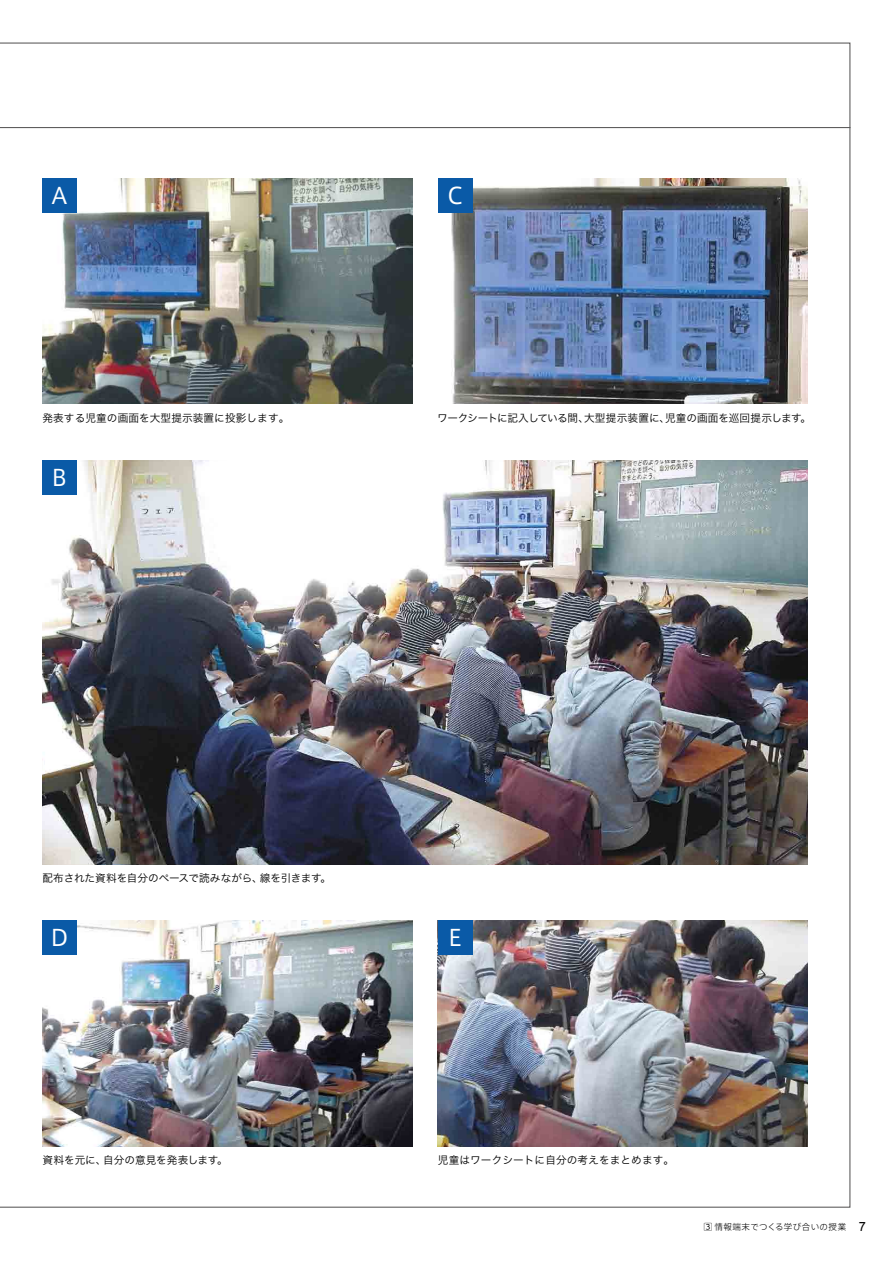
<style>
.page{position:relative;width:893px;height:1263px;background:#fff}
.page>*{position:absolute;margin:0;border:0;box-sizing:border-box;transform-origin:0 0}
.t1{font:22.35px "Axis Std";color:#fff}
.t2{font:10.65px "Hira Kaku Std N W3";letter-spacing:.01em;color:#000}
.t3{font:10.65px "Hira Kaku Std N W3";letter-spacing:-.02em;color:#000}
.t4{font:10.65px "Hira Kaku Std N W3";letter-spacing:-.015em;color:#000}
.t5{font:300 8.55px "Axis Std";letter-spacing:.05em;color:#000}
.s1{font-family:"UD Shin Go Pro";font-weight:400}
.s2{font-family:"Arial";font-weight:400;font-size:12.75px}
</style>
<div class="page">
<img style="left:0;top:43px;width:850px;height:1165px">
<hr style="left:0;top:127px;width:850px;height:1px;background:#595858">
<h1 class="t1" style="left:52px;top:179px;width:17px">A</h1>
<h1 class="t1" style="left:447px;top:179px;width:17px">C</h1>
<p class="t2" style="left:43px;top:410px;width:248px">発表する児童の画面を大型提示装置に投影します。</p>
<h1 class="t1" style="left:52px;top:461px;width:17px">B</h1>
<p class="t3" style="left:437px;top:410px;width:375px">ワークシートに記入している間、大型提示装置に、児童の画面を巡回提示します。</p>
<p class="t4" style="left:43px;top:870px;width:290px">配布された資料を自分のペースで読みながら、線を引きます。</p>
<h1 class="t1" style="left:51px;top:921px;width:19px">D</h1>
<h1 class="t1" style="left:448px;top:921px;width:15px">E</h1>
<p class="t2" style="left:43px;top:1152px;width:187px">資料を元に、自分の意見を発表します。</p>
<p class="t2" style="left:438px;top:1152px;width:238px">児童はワークシートに自分の考えをまとめます。</p>
<p class="t5" style="left:704px;top:1220px;width:164px"><span class="s1">3</span> 情報端末でつくる学び合いの授業 <span class="s2">7</span></p>
</div>
